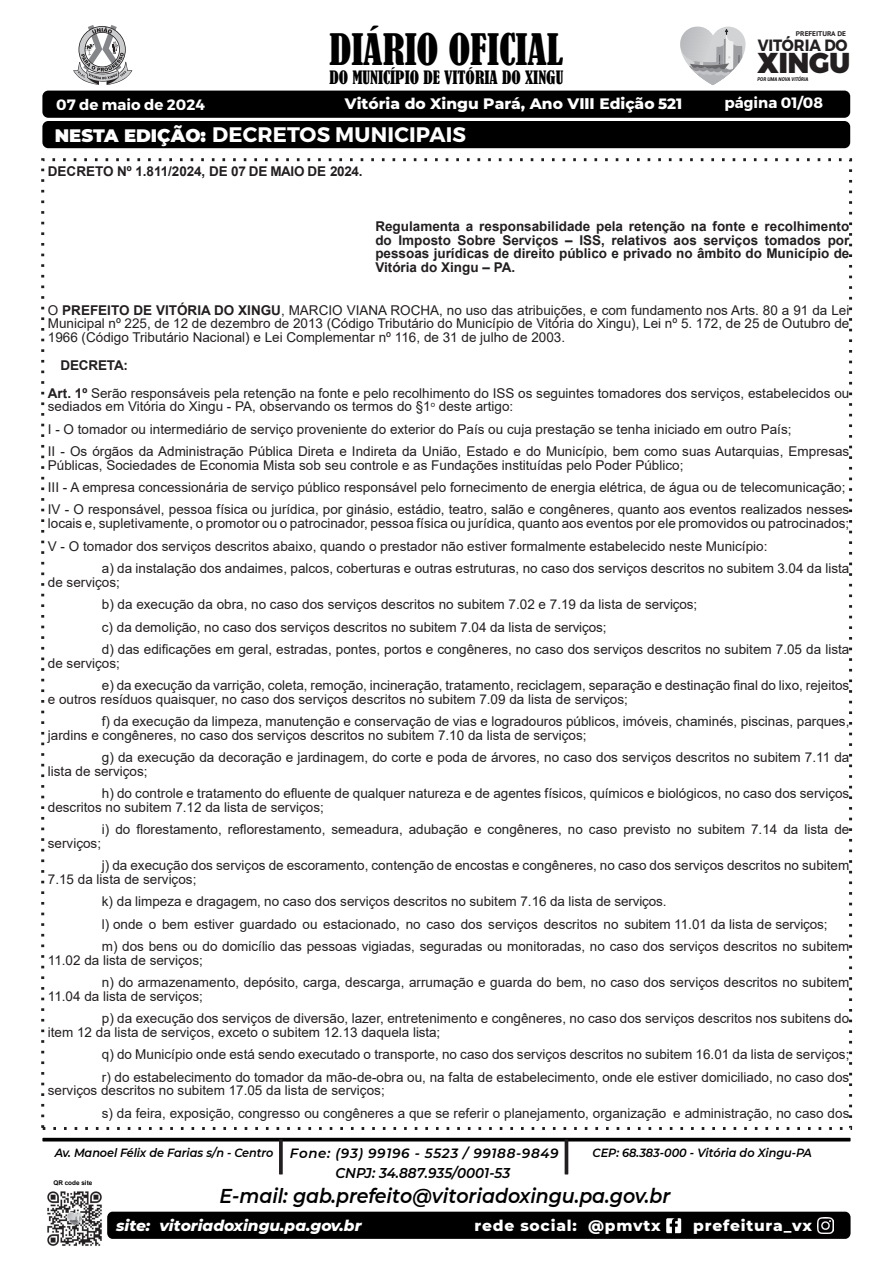
<style>
.page{position:relative;width:893px;height:1263px;background:#fff}
.page>*{position:absolute;margin:0;border:0;box-sizing:border-box;transform-origin:0 0}
.t1{font:condensed 40.65px "Bernard";color:#000}
.t2{font:900 28.65px "Montserrat";color:#231f20;scale:.95 1}
.t3{font:700 21px "Montserrat";letter-spacing:.01em;color:#fff}
.t4{font:italic 600 20.1px "Montserrat";color:#000;scale:.95 1}
.t5{font:900 18px "Montserrat";color:#fff}
.t6{font:condensed 17.25px "Bernard";color:#000}
.t7{font:700 16.35px "Montserrat";color:#231f20;scale:.91 1}
.t8{font:800 15.45px "Montserrat";color:#fff}
.t9{font:800 15.45px "Montserrat";letter-spacing:.05em;color:#fff}
.t10{font:italic 800 15.45px "Montserrat";color:#fff}
.t11{font:700 15px "Montserrat";color:#fff}
.t12{font:italic 600 14.25px "Montserrat";color:#000;scale:.95 1}
.t13{font:13.5px/22.5px "Arial";color:#231f20}
.t14{font:700 13.5px/13.5px "Arial";color:#231f20;text-align:justify}
.t15{font:italic 600 11.85px "Montserrat";color:#000;scale:.95 1}
.t16{font:700 6.75px "PT Sans";color:#231f20;scale:1.09 1}
.t17{font:700 6.45px "Arial";color:#000}
.t18{font:italic 900 5.25px "Roboto";color:#231f20;scale:.87 1}
.s1{font-size:15px}
.s2{font-weight:700}
.s3{font-size:13.35px}
</style>
<div class="page">
<div style="left:107px;top:1212px;width:743px;height:27px;background:#000;border-radius:6px"></div>
<hr style="left:42px;top:1138px;width:808px;height:3px;background:#000">
<svg style="left:680px;top:27px;width:65px;height:58px"></svg>
<img style="left:47px;top:1191px;width:55px;height:55px">
<div style="left:42px;top:121px;width:808px;height:27px;background:#000;border-radius:6px"></div>
<div style="left:42px;top:91px;width:808px;height:27px;background:#000;border-radius:6px"></div>
<svg style="left:73px;top:25px;width:59px;height:60px"></svg>
<svg style="left:279px;top:1139px;width:4px;height:35px"></svg>
<hr style="left:565px;top:1139px;width:3px;height:35px;background:#231f20">
<img style="left:818px;top:1218px;width:16px;height:15px">
<svg style="left:666px;top:1218px;width:15px;height:15px"></svg>
<h1 class="t1" style="left:329px;top:26px;width:236px">DIÁRIO OFICIAL</h1>
<p class="t6" style="left:330px;top:67px;width:235px">DO MUNICÍPIO DE VITÓRIA DO XINGU</p>
<p class="t16" style="left:796px;top:29px;width:47px">PREFEITURA DE</p>
<p class="t7" style="left:758px;top:35px;width:100px">VITÓRIA DO</p>
<p class="t18" style="left:757px;top:75px;width:60px">POR UMA NOVA VITÓRIA</p>
<h2 class="t2" style="left:758px;top:45px;width:99px">XINGU</h2>
<p class="t11" style="left:56px;top:95px;width:150px">07 de maio de 2024</p>
<p class="t11" style="left:725px;top:93px;width:100px">página 01/08</p>
<p class="t8" style="left:345px;top:93px;width:339px">Vitória do Xingu Pará, Ano VIII Edição <span class="s1">521</span></p>
<h3 class="t3" style="left:212px;top:122px;width:256px">DECRETOS MUNICIPAIS</h3>
<h3 class="t5" style="left:55px;top:122px;width:153px">NESTA EDIÇÃO:</h3>
<p class="t14" style="left:48px;top:164px;width:316px">DECRETO Nº 1.811/2024, DE 07 DE MAIO DE 2024.</p>
<p class="t14" style="left:375px;top:220px;width:475px">Regulamenta a responsabilidade pela retenção na fonte e recolhimento do Imposto Sobre Serviços – ISS, relativos aos serviços tomados por pessoas jurídicas de direito público e privado no âmbito do Município de Vitória do Xingu – PA.</p>
<p class="t13" style="left:48px;top:303px;width:803px;line-height:13.5px;text-align:justify">O <span class="s2">PREFEITO DE VITÓRIA DO XINGU</span>, MARCIO VIANA ROCHA, no uso das atribuições, e com fundamento nos Arts. 80 a 91 da Lei Municipal nº 225, de 12 de dezembro de 2013 (Código Tributário do Município de Vitória do Xingu), Lei nº 5. 172, de 25 de Outubro de 1966 (Código Tributário Nacional) e Lei Complementar nº 116, de 31 de julho de 2003.</p>
<p class="t13" style="left:48px;top:352px;width:803px;line-height:27.3px;text-indent:13px"><span class="s2">DECRETA:<br>Art. 1º</span> Serão responsáveis pela retenção na fonte e pelo recolhimento do ISS os seguintes tomadores dos serviços, estabelecidos ou</p>
<p class="t13" style="left:48px;top:395px;width:803px">sediados em Vitória do Xingu - PA, observando os termos do §1<sup>o</sup> deste artigo:<br>I - O tomador ou intermediário de serviço proveniente do exterior do País ou cuja prestação se tenha iniciado em outro País;<br>II - Os órgãos da Administração Pública Direta e Indireta da União, Estado e do Município, bem como suas Autarquias, Empresas</p>
<p class="t13" style="left:48px;top:453px;width:803px">Públicas, Sociedades de Economia Mista sob seu controle e as Fundações instituídas pelo Poder Público;<br>III - A empresa concessionária de serviço público responsável pelo fornecimento de energia elétrica, de água ou de telecomunicação;<br>IV - O responsável, pessoa física ou jurídica, por ginásio, estádio, teatro, salão e congêneres, quanto aos eventos realizados nesses</p>
<p class="t13" style="left:48px;top:512px;width:803px">locais e, supletivamente, o promotor ou o patrocinador, pessoa física ou jurídica, quanto aos eventos por ele promovidos ou patrocinados;</p>
<p class="t13" style="left:48px;top:534px;width:721px">V - O tomador dos serviços descritos abaixo, quando o prestador não estiver formalmente estabelecido neste Município:</p>
<p class="t13" style="left:102px;top:557px;width:749px">a) da instalação dos andaimes, palcos, coberturas e outras estruturas, no caso dos serviços descritos no subitem 3.04 da lista</p>
<p class="t13" style="left:102px;top:570px;width:749px;text-indent:-54px">de serviços;<br>b) da execução da obra, no caso dos serviços descritos no subitem 7.02 e 7.19 da lista de serviços;<br>c) da demolição, no caso dos serviços descritos no subitem 7.04 da lista de serviços;<br>d) das edificações em geral, estradas, pontes, portos e congêneres, no caso dos serviços descritos no subitem 7.05 da lista</p>
<p class="t13" style="left:102px;top:651px;width:749px;text-indent:-54px">de serviços;<br>e) da execução da varrição, coleta, remoção, incineração, tratamento, reciclagem, separação e destinação final do lixo, rejeitos</p>
<p class="t13" style="left:102px;top:687px;width:749px;text-indent:-54px">e outros resíduos quaisquer, no caso dos serviços descritos no subitem 7.09 da lista de serviços;<br>f) da execução da limpeza, manutenção e conservação de vias e logradouros públicos, imóveis, chaminés, piscinas, parques,</p>
<p class="t13" style="left:102px;top:723px;width:749px;text-indent:-54px">jardins e congêneres, no caso dos serviços descritos no subitem 7.10 da lista de serviços;<br>g) da execução da decoração e jardinagem, do corte e poda de árvores, no caso dos serviços descritos no subitem 7.11 da</p>
<p class="t13" style="left:102px;top:759px;width:749px;text-indent:-54px">lista de serviços;<br>h) do controle e tratamento do efluente de qualquer natureza e de agentes físicos, químicos e biológicos, no caso dos serviços</p>
<p class="t13" style="left:102px;top:795px;width:749px;text-indent:-54px">descritos no subitem 7.12 da lista de serviços;<br>i) do florestamento, reflorestamento, semeadura, adubação e congêneres, no caso previsto no subitem 7.14 da lista de</p>
<p class="t13" style="left:48px;top:831px;width:55px">serviços;</p>
<p class="t13" style="left:48px;top:858px;width:803px;line-height:13.5px;text-indent:54px">j) da execução dos serviços de escoramento, contenção de encostas e congêneres, no caso dos serviços descritos no subitem<br>7.15 da lista de serviços;</p>
<p class="t13" style="left:102px;top:890px;width:749px">k) da limpeza e dragagem, no caso dos serviços descritos no subitem 7.16 da lista de serviços.<br>l) onde o bem estiver guardado ou estacionado, no caso dos serviços descritos no subitem 11.01 da lista de serviços;<br>m) dos bens ou do domicílio das pessoas vigiadas, seguradas ou monitoradas, no caso dos serviços descritos no subitem</p>
<p class="t13" style="left:102px;top:948px;width:749px;text-indent:-54px">11.02 da lista de serviços;<br>n) do armazenamento, depósito, carga, descarga, arrumação e guarda do bem, no caso dos serviços descritos no subitem</p>
<p class="t13" style="left:102px;top:984px;width:749px;text-indent:-54px">11.04 da lista de serviços;<br>p) da execução dos serviços de diversão, lazer, entretenimento e congêneres, no caso dos serviços descritos nos subitens do</p>
<p class="t13" style="left:102px;top:1020px;width:749px;text-indent:-54px">item 12 da lista de serviços, exceto o subitem 12.13 daquela lista;<br>q) do Município onde está sendo executado o transporte, no caso dos serviços descritos no subitem 16.01 da lista de serviços; r) do estabelecimento do tomador da mão-de-obra ou, na falta de estabelecimento, onde ele estiver domiciliado, no caso dos</p>
<p class="t13" style="left:102px;top:1079px;width:749px;text-indent:-54px">serviços descritos no subitem 17.05 da lista de serviços;<br>s) da feira, exposição, congresso ou congêneres a que se referir o planejamento, organização e administração, no caso dos</p>
<p class="t15" style="left:55px;top:1144px;width:532px">Av. Manoel Félix de Farias s/n - Centro <span class="s3">Fone: (93) 99196 - 5523 / 99188-9849</span></p>
<p class="t15" style="left:592px;top:1144px;width:232px">CEP: 68.383-000 - Vitória do Xingu-PA</p>
<p class="t12" style="left:335px;top:1163px;width:185px">CNPJ: 34.887.935/0001-53</p>
<h3 class="t4" style="left:220px;top:1182px;width:476px">E-mail: gab.prefeito@vitoriadoxingu.pa.gov.br</h3>
<p class="t10" style="left:116px;top:1214px;width:247px">site: vitoriadoxingu.pa.gov.br</p>
<p class="t9" style="left:474px;top:1214px;width:188px">rede social: @pmvtx</p>
<p class="t9" style="left:693px;top:1214px;width:120px">prefeitura_vx</p>
<p class="t17" style="left:53px;top:1178px;width:40px">QR code site</p>
</div>
